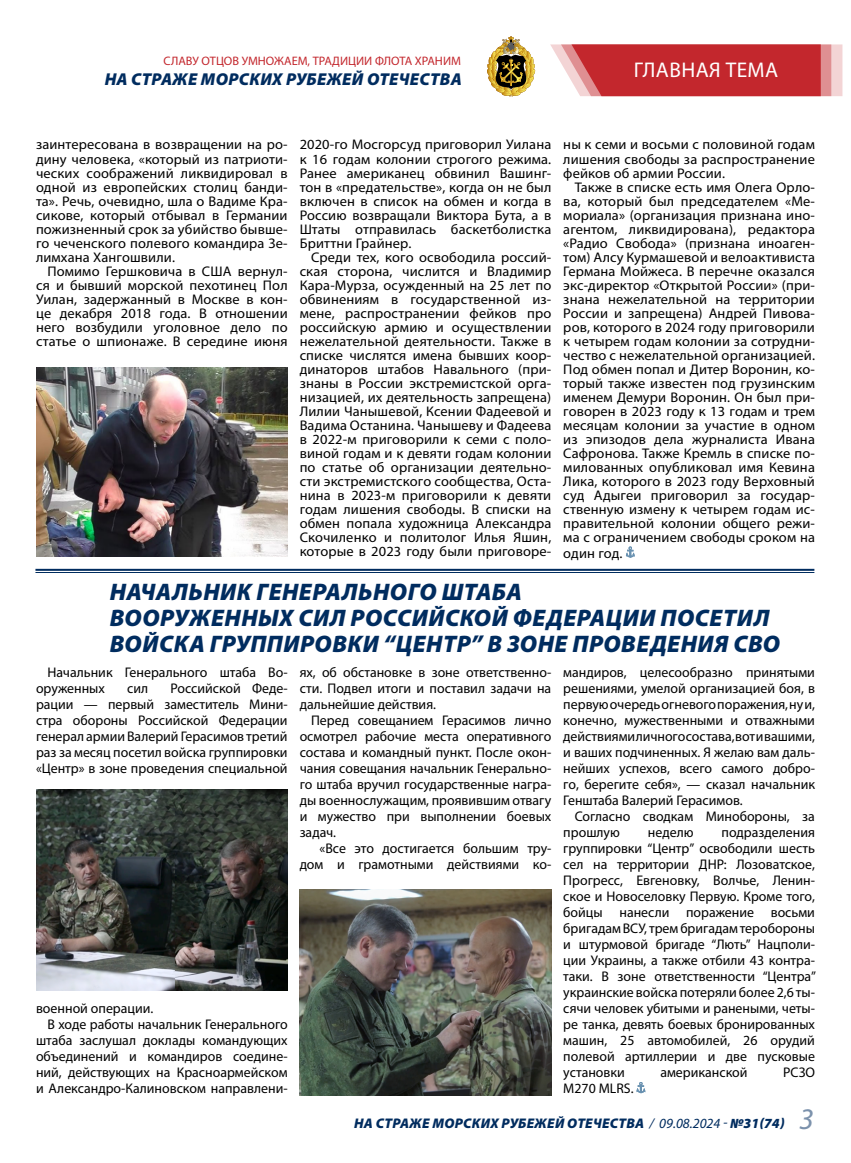
<style>
.page{position:relative;width:851px;height:1163px;background:#fff}
.page>*{position:absolute;margin:0;border:0;box-sizing:border-box;transform-origin:0 0}
.t1{font:italic 900 24px/26px "Myriad Pro";letter-spacing:.02em;color:#002c5f}
.t2{font:21.3px "Myriad Pro";letter-spacing:.02em;color:#fff}
.t3{font:italic 900 17.2px "Myriad Pro";letter-spacing:.02em;color:#002c5f}
.t4{font:14px/14px "Myriad Pro";color:#000;text-align:justify}
.t5{font:italic 900 14px "Myriad Pro";letter-spacing:.02em;color:#002c5f}
.t6{font:12.3px "Myriad Pro";color:#c3272d}
.s1{font-weight:400}
.s2{font-weight:400;font-size:30px}
</style>
<div class="page">
<svg style="left:487px;top:36px;width:48px;height:61px"></svg>
<svg style="left:550px;top:44px;width:292px;height:52px;background:#cb474c"></svg>
<svg style="left:626px;top:546px;width:9px;height:11px"></svg>
<img style="left:36px;top:367px;width:251px;height:189px">
<hr style="left:35px;top:568px;width:779px;height:2px;background:#002c5f">
<hr style="left:35px;top:572px;width:779px;height:1px;background:#002c5f">
<svg style="left:636px;top:1082px;width:9px;height:11px"></svg>
<img style="left:36px;top:789px;width:251px;height:201px">
<img style="left:299px;top:889px;width:252px;height:206px">
<p class="t6" style="left:163px;top:53px;width:299px">СЛАВУ ОТЦОВ УМНОЖАЕМ, ТРАДИЦИИ ФЛОТА ХРАНИМ</p>
<p class="t3" style="left:105px;top:70px;width:358px">НА СТРАЖЕ МОРСКИХ РУБЕЖЕЙ ОТЕЧЕСТВА</p>
<h2 class="t2" style="left:633px;top:57px;width:146px">ГЛАВНАЯ ТЕМА</h2>
<p class="t4" style="left:36px;top:137px;width:253px">заинтересована в возвращении на ро&shy;дину человека, «который из патриоти&shy;ческих соображений ликвидировал в одной из европейских столиц банди&shy;та». Речь, очевидно, шла о Вадиме Кра&shy;сикове, который отбывал в Германии пожизненный срок за убийство бывше&shy;го чеченского полевого командира Зе&shy;лимхана Хангошвили.</p>
<p class="t4" style="left:36px;top:263px;width:253px;text-indent:11px">Помимо Гершковича в США вернул&shy;ся и бывший морской пехотинец Пол Уилан, задержанный в Москве в кон&shy;це декабря 2018 года. В отношении него возбудили уголовное дело по статье о шпионаже. В середине июня</p>
<p class="t4" style="left:299px;top:137px;width:253px">2020-го Мосгорсуд приговорил Уилана к 16 годам колонии строгого режима.<br>Ранее американец обвинил Вашинг&shy;тон в «предательстве», когда он не был включен в список на обмен и когда в Россию возвращали Виктора Бута, а в Штаты отправилась баскетболистка Бриттни Грайнер.</p>
<p class="t4" style="left:299px;top:249px;width:253px;text-indent:11px">Среди тех, кого освободила россий&shy;ская сторона, числится и Владимир Кара-Мурза, осужденный на 25 лет по обвинениям в государственной из&shy;мене, распространении фейков про российскую армию и осуществлении нежелательной деятельности. Также в списке числятся имена бывших коор&shy;динаторов штабов Навального (при&shy;знаны в России экстремистской орга&shy;низацией, их деятельность запрещена)<br>Лилии Чанышевой, Ксении Фадеевой и Вадима Останина. Чанышеву и Фадеева в 2022-м приговорили к семи с поло&shy;виной годам и к девяти годам колонии по статье об организации деятельно&shy;сти экстремистского сообщества, Оста&shy;нина в 2023-м приговорили к девяти годам лишения свободы. В списки на обмен попала художница Александра Скочиленко и политолог Илья Яшин, которые в 2023 году были приговоре-</p>
<p class="t4" style="left:563px;top:137px;width:253px">ны к семи и восьми с половиной годам лишения свободы за распространение фейков об армии России.</p>
<p class="t4" style="left:563px;top:179px;width:253px;text-indent:11px">Также в списке есть имя Олега Орло&shy;ва, который был председателем «Ме&shy;мориала» (организация признана ино&shy;агентом, ликвидирована), редактора «Радио Свобода» (признана иноаген&shy;том) Алсу Курмашевой и велоактивиста Германа Мойжеса. В перечне оказался экс-директор «Открытой России» (при&shy;знана нежелательной на территории России и запрещена) Андрей Пивова&shy;ров, которого в 2024 году приговорили к четырем годам колонии за сотрудни&shy;чество с нежелательной организацией.<br>Под обмен попал и Дитер Воронин, ко&shy;торый также известен под грузинским именем Демури Воронин. Он был при&shy;говорен в 2023 году к 13 годам и трем месяцам колонии за участие в одном из эпизодов дела журналиста Ивана Сафронова. Также Кремль в списке по&shy;милованных опубликовал имя Кевина Лика, которого в 2023 году Верховный суд Адыгеи приговорил за государ&shy;ственную измену к четырем годам ис&shy;правительной колонии общего режи&shy;ма с ограничением свободы сроком на</p>
<p class="t4" style="left:563px;top:545px;width:61px">один год.</p>
<h1 class="t1" style="left:110px;top:579px;width:671px">НАЧАЛЬНИК ГЕНЕРАЛЬНОГО ШТАБА<br>ВООРУЖЕННЫХ СИЛ РОССИЙСКОЙ ФЕДЕРАЦИИ ПОСЕТИЛ<br>ВОЙСКА ГРУППИРОВКИ “ЦЕНТР” В ЗОНЕ ПРОВЕДЕНИЯ СВО</h1>
<p class="t4" style="left:36px;top:664px;width:253px;line-height:16px;text-indent:11px">Начальник Генерального штаба Во&shy;оруженных</p>
<p class="t4" style="left:299px;top:664px;width:253px;line-height:16px">ях, об обстановке в зоне ответственно&shy;сти. Подвел итоги и поставил задачи на дальнейшие действия.</p>
<p class="t4" style="left:299px;top:712px;width:253px;line-height:16px;text-indent:11px">Перед совещанием Герасимов лично осмотрел рабочие места оперативного состава и командный пункт. После окон&shy;чания совещания начальник Генерально&shy;го штаба вручил государственные награ&shy;ды военнослужащим, проявившим отвагу и мужество при выполнении боевых задач.</p>
<p class="t4" style="left:299px;top:840px;width:253px;line-height:16px;text-align:right">«Все это достигается большим тру&shy;дом и грамотными действиями ко-</p>
<p class="t4" style="left:563px;top:664px;width:253px;line-height:16px">мандиров, целесообразно принятыми решениями, умелой организацией боя, в первую очередь огневого поражения, ну и, конечно, мужественными и отважными действиями личного состава, вот и вашими, и ваших подчиненных. Я желаю вам даль&shy;нейших успехов, всего самого добро&shy;го, берегите себя», — сказал начальник Генштаба Валерий Герасимов.</p>
<p class="t4" style="left:563px;top:808px;width:253px;line-height:16px;text-indent:11px">Согласно сводкам Минобороны, за прошлую</p>
<p class="t4" style="left:36px;top:680px;width:253px;line-height:16px;text-indent:134px">Российской Феде&shy;рации — первый заместитель Мини&shy;стра обороны Российской Федерации генерал армии Валерий Герасимов третий раз за месяц посетил войска группировки «Центр» в зоне проведения специальной</p>
<p class="t4" style="left:127px;top:681px;width:22px">сил</p>
<p class="t4" style="left:563px;top:824px;width:254px;line-height:16px;text-indent:158px">подразделения группировки “Центр” освободили шесть сел на территории ДНР: Лозоватское, Прогресс, Евгеновку, Волчье, Ленин&shy;ское и Новоселовку Первую. Кроме того, бойцы нанесли поражение восьми бригадам ВСУ, трем бригадам теробороны и штурмовой бригаде “Лють” Нацполи&shy;ции Украины, а также отбили 43 контра&shy;таки. В зоне ответственности “Центра” украинские войска потеряли более 2,6 ты&shy;сячи человек убитыми и ранеными, четы&shy;ре танка, девять боевых бронированных машин, 25 автомобилей, 26 орудий полевой артиллерии и две пусковые установки</p>
<p class="t4" style="left:647px;top:825px;width:47px">неделю</p>
<p class="t4" style="left:36px;top:1001px;width:119px">военной операции.</p>
<p class="t4" style="left:47px;top:1017px;width:242px">В ходе работы начальник Генерального</p>
<p class="t4" style="left:36px;top:1033px;width:253px">штаба заслушал доклады командующих</p>
<p class="t4" style="left:36px;top:1049px;width:253px">объединений и командиров соедине-</p>
<p class="t4" style="left:36px;top:1065px;width:253px">ний, действующих на Красноармейском</p>
<p class="t4" style="left:36px;top:1081px;width:253px">и Александро-Калиновском направлени-</p>
<p class="t4" style="left:660px;top:1065px;width:89px">американской</p>
<p class="t4" style="left:783px;top:1065px;width:33px">РСЗО</p>
<p class="t4" style="left:563px;top:1081px;width:72px">М270 MLRS.</p>
<p class="t5" style="left:354px;top:1114px;width:461px">НА СТРАЖЕ МОРСКИХ РУБЕЖЕЙ ОТЕЧЕСТВА <span class="s1">/ 09.08.2024 -</span> №31(74) <span class="s2">3</span></p>
</div>
